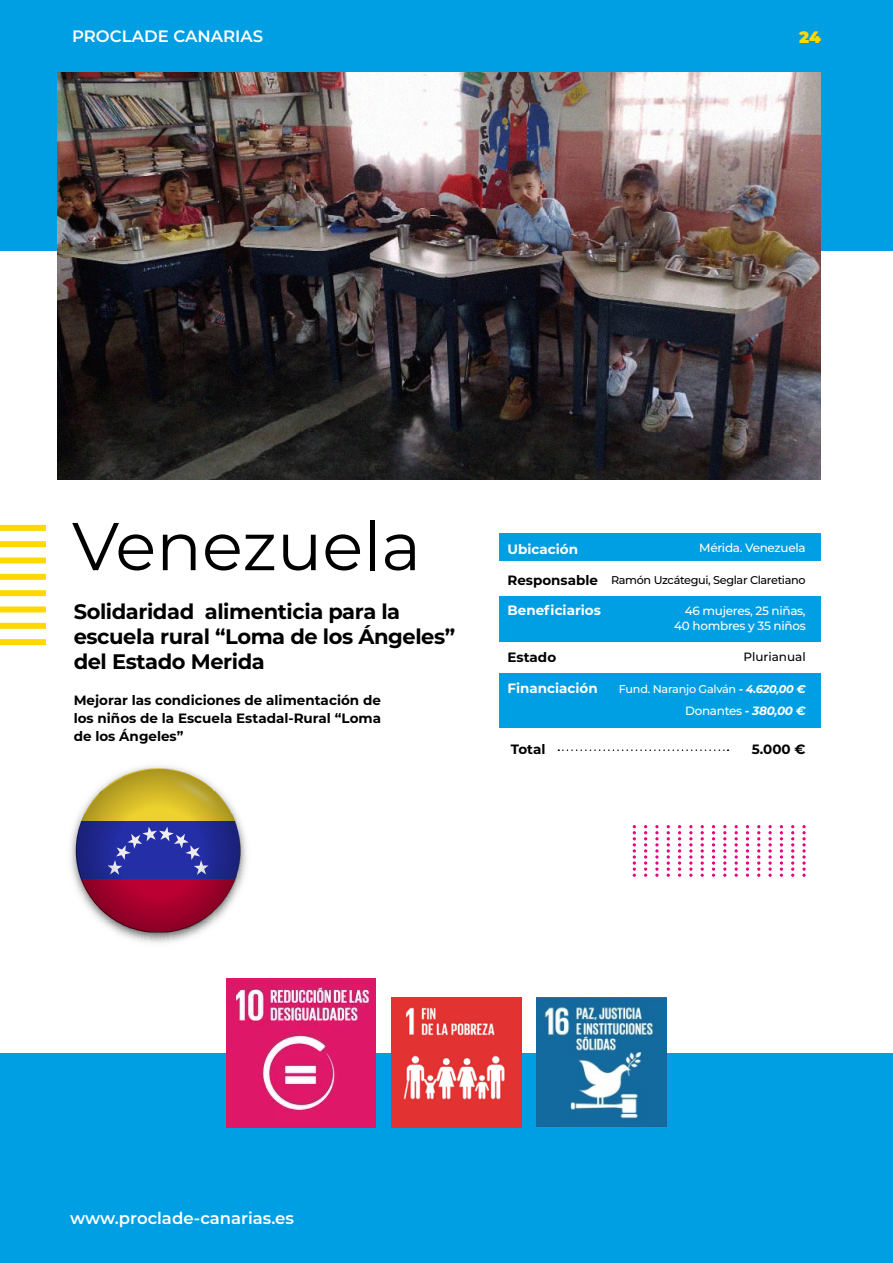
<style>
.page{position:relative;width:893px;height:1263px;background:#fff}
.page>*{position:absolute;margin:0;border:0;box-sizing:border-box;transform-origin:0 0}
.t1{font:67.5px "Montserrat";color:#000}
.t2{font:700 21px/25.2px "Montserrat";letter-spacing:-.02em;color:#000}
.t3{font:600 16.5px "Montserrat";color:#fff}
.t4{font:900 16.5px "Montserrat";color:#ffd800}
.t5{font:700 13.5px/18px "Montserrat";color:#000;text-align:justify}
.t6{font:700 13.5px "Montserrat";color:#fff}
.t7{font:500 12px/14.4px "Montserrat";letter-spacing:-.025em;color:#fff;text-align:right}
.t8{font:500 12px "Montserrat";color:#000}
.t9{font:500 11.25px "Montserrat";letter-spacing:-.03em;color:#000}
.t10{font:500 11.25px "Montserrat";letter-spacing:-.025em;color:#fff}
.s1{font-weight:700;font-style:italic}
</style>
<div class="page">
<div style="left:0;top:1053px;width:893px;height:210px;background:#009fe3"></div>
<div style="left:0;top:0;width:893px;height:250px;background:#009fe3"></div>
<img style="left:58px;top:72px;width:763px;height:408px">
<div style="left:500px;top:596px;width:321px;height:46px;background:#009fe3"></div>
<div style="left:500px;top:534px;width:321px;height:27px;background:#009fe3"></div>
<div style="left:500px;top:673px;width:321px;height:54px;background:#009fe3"></div>
<svg style="left:633px;top:825px;width:3px;height:52px"></svg>
<svg style="left:644px;top:825px;width:3px;height:52px"></svg>
<svg style="left:655px;top:825px;width:4px;height:52px"></svg>
<svg style="left:667px;top:825px;width:3px;height:52px"></svg>
<svg style="left:678px;top:825px;width:3px;height:52px"></svg>
<svg style="left:689px;top:825px;width:3px;height:52px"></svg>
<svg style="left:701px;top:825px;width:3px;height:52px"></svg>
<svg style="left:712px;top:825px;width:3px;height:52px"></svg>
<svg style="left:723px;top:825px;width:3px;height:52px"></svg>
<svg style="left:734px;top:825px;width:4px;height:52px"></svg>
<svg style="left:746px;top:825px;width:3px;height:52px"></svg>
<svg style="left:757px;top:825px;width:3px;height:52px"></svg>
<svg style="left:768px;top:825px;width:4px;height:52px"></svg>
<svg style="left:780px;top:825px;width:3px;height:52px"></svg>
<svg style="left:791px;top:825px;width:3px;height:52px"></svg>
<svg style="left:802px;top:825px;width:4px;height:52px"></svg>
<img style="left:392px;top:998px;width:130px;height:129px">
<img style="left:226px;top:979px;width:149px;height:148px">
<img style="left:537px;top:998px;width:129px;height:129px">
<svg style="left:558px;top:749px;width:170px;height:2px"></svg>
<div style="left:0;top:525px;width:46px;height:6px;background:#ffd800"></div>
<div style="left:0;top:639px;width:46px;height:6px;background:#ffd800"></div>
<div style="left:0;top:623px;width:46px;height:6px;background:#ffd800"></div>
<div style="left:0;top:606px;width:46px;height:6px;background:#ffd800"></div>
<div style="left:0;top:590px;width:46px;height:6px;background:#ffd800"></div>
<div style="left:0;top:574px;width:46px;height:6px;background:#ffd800"></div>
<div style="left:0;top:557px;width:46px;height:6px;background:#ffd800"></div>
<div style="left:0;top:541px;width:46px;height:6px;background:#ffd800"></div>
<img style="left:70px;top:766px;width:177px;height:177px">
<img style="left:77px;top:769px;width:160px;height:160px">
<img style="left:237px;top:769px;width:4px;height:164px">
<img style="left:77px;top:929px;width:148px;height:4px">
<svg style="left:225px;top:929px;width:12px;height:4px"></svg>
<p class="t3" style="left:72px;top:25px;width:193px">PROCLADE CANARIAS</p>
<p class="t4" style="left:799px;top:25px;width:23px">24</p>
<h1 class="t1" style="left:72px;top:500px;width:351px">Venezuela</h1>
<h2 class="t2" style="left:74px;top:598px;width:383px">Solidaridad alimenticia para la escuela rural “Loma de los Ángeles” del Estado Merida</h2>
<p class="t5" style="left:74px;top:691px;width:309px">Mejorar las condiciones de alimentación de los niños de la Escuela Estadal-Rural “Loma de los Ángeles”</p>
<p class="t6" style="left:507px;top:539px;width:72px">Ubicación</p>
<p class="t5" style="left:507px;top:571px;width:92px">Responsable</p>
<p class="t6" style="left:507px;top:600px;width:95px">Beneficiarios</p>
<p class="t5" style="left:507px;top:647px;width:50px">Estado</p>
<p class="t6" style="left:507px;top:678px;width:92px">Financiación</p>
<p class="t7" style="left:699px;top:540px;width:108px">Mérida. Venezuela</p>
<p class="t9" style="left:611px;top:572px;width:196px">Ramón Uzcátegui, Seglar Claretiano</p>
<p class="t7" style="left:674px;top:603px;width:133px">46 mujeres, 25 niñas,<br>40 hombres y 35 niños</p>
<p class="t8" style="left:743px;top:648px;width:64px">Plurianual</p>
<p class="t10" style="left:619px;top:681px;width:188px">Fund. Naranjo Galván <span class="s1">- 4.620,00 €</span></p>
<p class="t7" style="left:685px;top:703px;width:122px">Donantes <span class="s1">- 380,00 €</span></p>
<p class="t5" style="left:511px;top:740px;width:36px">Total</p>
<p class="t5" style="left:752px;top:740px;width:55px">5.000 €</p>
<p class="t3" style="left:70px;top:1206px;width:225px">www.proclade-canarias.es</p>
</div>
